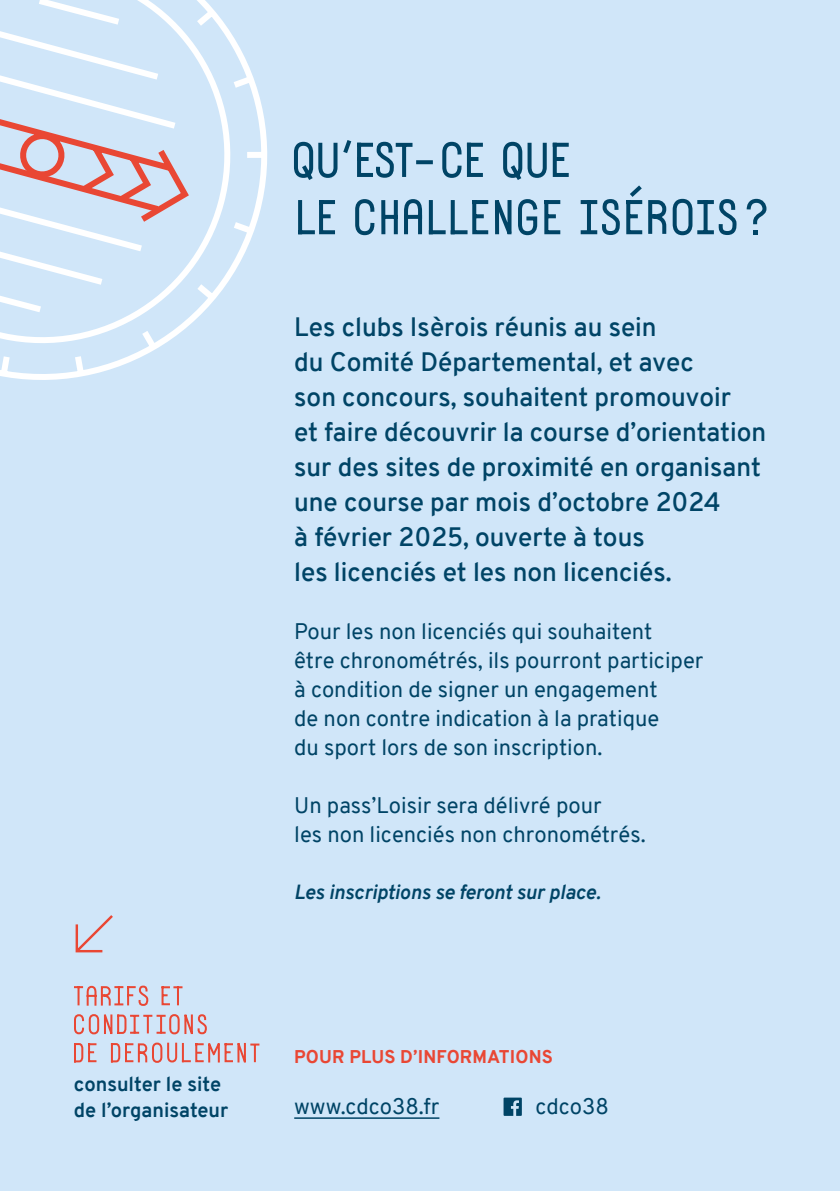
<style>
.page{position:relative;width:840px;height:1191px;background:#fff}
.page>*{position:absolute;margin:0;border:0;box-sizing:border-box;transform-origin:0 0}
.t1{font:600 26px/35px "Overpass";color:#046}
.t2{font:22px/29px "Overpass";color:#046}
.t3{font:italic 700 20px "Overpass";color:#046}
.t4{font:700 20px/26px "Overpass";color:#046}
.t5{font:800 18px "Overpass";letter-spacing:.01em;color:#e94734}
</style>
<div class="page">
<div style="left:0;top:0;width:839px;height:1191px;background:#d0e6f9"></div>
<hr style="left:294px;top:1117px;width:145px;height:1px;background:#046">
<svg style="left:503px;top:1097px;width:18px;height:18px"></svg>
<svg style="left:0;top:0;width:268px;height:380px"></svg>
<svg style="left:0;top:21px;width:193px;height:206px"></svg>
<svg style="left:746px;top:198px;width:21px;height:36px"></svg>
<svg style="left:294px;top:140px;width:443px;height:96px"></svg>
<svg style="left:75px;top:915px;width:38px;height:38px"></svg>
<svg style="left:75px;top:985px;width:74px;height:21px"></svg>
<svg style="left:144px;top:1014px;width:7px;height:18px"></svg>
<svg style="left:157px;top:1014px;width:50px;height:21px"></svg>
<svg style="left:74px;top:1014px;width:64px;height:21px"></svg>
<svg style="left:74px;top:1043px;width:23px;height:20px"></svg>
<svg style="left:110px;top:1042px;width:148px;height:21px"></svg>
<svg style="left:161px;top:986px;width:20px;height:20px"></svg>
<p class="t4" style="left:74px;top:1070px;width:156px">consulter le site de l’organisateur</p>
<p class="t1" style="left:294px;top:309px;width:473px">Les clubs Isèrois réunis au sein<br>du Comité Départemental, et avec<br>son concours, souhaitent promouvoir<br>et faire découvrir la course d’orientation sur des sites de proximité en organisant une course par mois d’octobre 2024<br>à février 2025, ouverte à tous<br>les licenciés et les non licenciés.</p>
<p class="t2" style="left:294px;top:616px;width:410px">Pour les non licenciés qui souhaitent<br>être chronométrés, ils pourront participer à condition de signer un engagement<br>de non contre indication à la pratique<br>du sport lors de son inscription.</p>
<p class="t2" style="left:294px;top:790px;width:353px">Un pass’Loisir sera délivré pour<br>les non licenciés non chronométrés.</p>
<p class="t3" style="left:294px;top:877px;width:307px">Les inscriptions se feront sur place.</p>
<p class="t5" style="left:294px;top:1043px;width:260px">POUR PLUS D’INFORMATIONS</p>
<p class="t2" style="left:294px;top:1092px;width:147px">www.cdco38.fr</p>
<p class="t2" style="left:535px;top:1092px;width:75px">cdco38</p>
</div>
